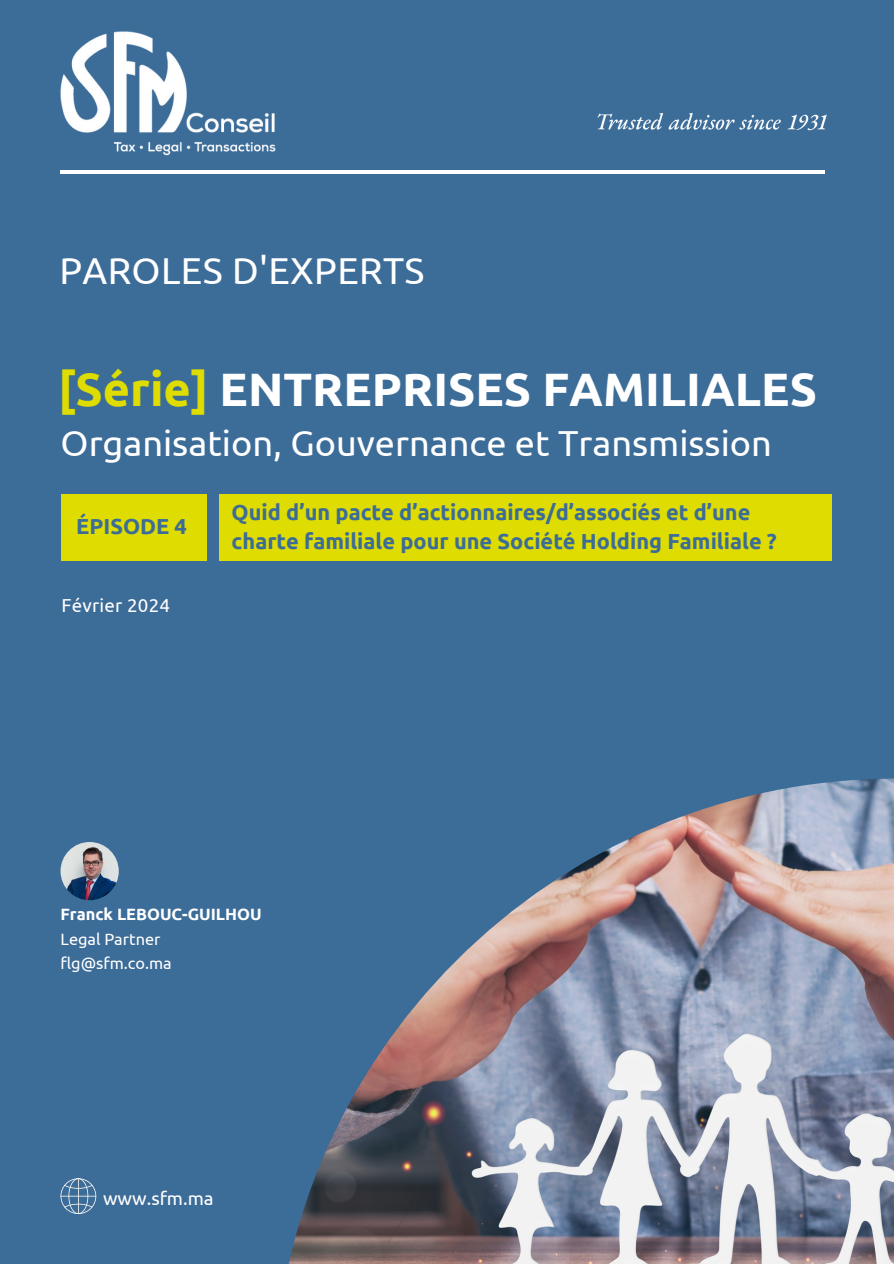
<style>
.page{position:relative;width:894px;height:1264px;background:#fff}
.page>*{position:absolute;margin:0;border:0;box-sizing:border-box;transform-origin:0 0}
.t1{font:700 46.8px "Ubuntu";color:#fff}
.t2{font:37.35px "Ubuntu";letter-spacing:.01em;color:#fff}
.t3{font:36.15px "Ubuntu";color:#fff}
.t4{font:700 21.75px/29.2px "Ubuntu";color:#3c6c98}
.t5{font:18.75px "Ubuntu";letter-spacing:.01em;color:#fff}
.t6{font:16.35px "Ubuntu";color:#fff}
.t7{font:700 16.35px "Ubuntu";color:#fff}
.s1{color:#dedc00}
</style>
<div class="page">
<div style="left:0;top:0;width:893px;height:1263px;background:#3c6c98"></div>
<img style="left:289px;top:778px;width:604px;height:485px">
<img style="left:60px;top:31px;width:216px;height:125px">
<hr style="left:60px;top:170px;width:764px;height:3px;background:#fff">
<img style="left:597px;top:112px;width:230px;height:19px">
<svg style="left:60px;top:1178px;width:36px;height:35px"></svg>
<hr style="left:60px;top:1195px;width:36px;height:1px;background:#fffcf7">
<img style="left:60px;top:842px;width:59px;height:58px;border-radius:50%">
<div style="left:62px;top:494px;width:144px;height:67px;background:#dedc00"></div>
<div style="left:219px;top:494px;width:612px;height:67px;background:#dedc00"></div>
<h4 class="t2" style="left:59px;top:249px;width:366px">PAROLES D'EXPERTS</h4>
<h1 class="t1" style="left:58px;top:362px;width:760px"><span class="s1">[Série]</span> ENTREPRISES FAMILIALES</h1>
<h3 class="t3" style="left:60px;top:422px;width:712px">Organisation, Gouvernance et Transmission</h3>
<p class="t4" style="left:76px;top:511px;width:112px">ÉPISODE 4</p>
<p class="t4" style="left:231px;top:497px;width:546px">Quid d’un pacte d’actionnaires/d’associés et d’une charte familiale pour une Société Holding Familiale ?</p>
<p class="t5" style="left:62px;top:594px;width:110px">Février 2024</p>
<h6 class="t7" style="left:60px;top:904px;width:202px">Franck LEBOUC-GUILHOU</h6>
<p class="t6" style="left:60px;top:929px;width:101px">Legal Partner</p>
<p class="t6" style="left:60px;top:954px;width:113px">flg@sfm.co.ma</p>
<h2 class="t5" style="left:103px;top:1187px;width:112px">www.sfm.ma</h2>
</div>
